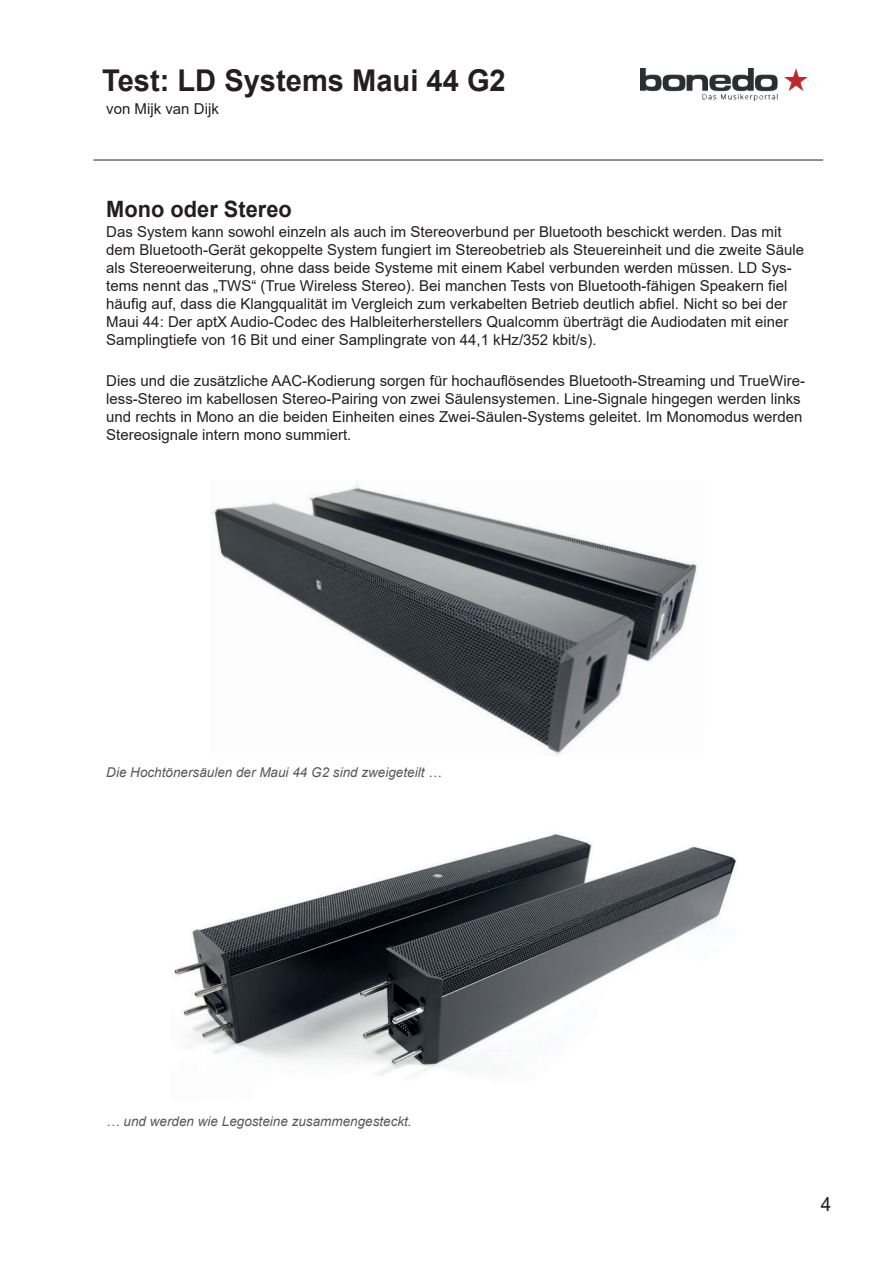
<style>
.page{position:relative;width:893px;height:1263px;background:#fff}
.page>*{position:absolute;margin:0;border:0;box-sizing:border-box;transform-origin:0 0}
.t1{font:700 30px "Arial";color:#231f20}
.t2{font:700 22.5px "Arial";color:#231f20}
.t3{font:19.5px "Arial";color:#231f20}
.t4{font:15px/18px "Arial";color:#231f20}
.t5{font:italic 13.5px "Arial";color:#57585a}
</style>
<div class="page">
<hr style="left:94px;top:160px;width:729px;height:1px;background:#231f20">
<img style="left:640px;top:68px;width:168px;height:33px">
<img style="left:212px;top:484px;width:485px;height:272px">
<img style="left:173px;top:833px;width:563px;height:242px">
<h1 class="t1" style="left:102px;top:59px;width:405px">Test: LD Systems Maui 44 G2</h1>
<p class="t4" style="left:106px;top:100px;width:114px">von Mijk van Dijk</p>
<h2 class="t2" style="left:106px;top:194px;width:187px">Mono oder Stereo</h2>
<p class="t4" style="left:106px;top:223px;width:699px">Das System kann sowohl einzeln als auch im Stereoverbund per Bluetooth beschickt werden. Das mit dem Bluetooth-Gerät gekoppelte System fungiert im Stereobetrieb als Steuereinheit und die zweite Säule als Stereoerweiterung, ohne dass beide Systeme mit einem Kabel verbunden werden müssen. LD Sys&shy;tems nennt das „TWS“ (True Wireless Stereo). Bei manchen Tests von Bluetooth-fähigen Speakern fiel häufig auf, dass die Klangqualität im Vergleich zum verkabelten Betrieb deutlich abfiel. Nicht so bei der Maui 44: Der aptX Audio-Codec des Halbleiterherstellers Qualcomm überträgt die Audiodaten mit einer Samplingtiefe von 16 Bit und einer Samplingrate von 44,1 kHz/352 kbit/s).</p>
<p class="t4" style="left:106px;top:371px;width:700px">Dies und die zusätzliche AAC-Kodierung sorgen für hochauflösendes Bluetooth-Streaming und TrueWire&shy;less-Stereo im kabellosen Stereo-Pairing von zwei Säulensystemen. Line-Signale hingegen werden links und rechts in Mono an die beiden Einheiten eines Zwei-Säulen-Systems geleitet. Im Monomodus werden Stereosignale intern mono summiert.</p>
<p class="t5" style="left:106px;top:763px;width:337px">Die Hochtönersäulen der Maui 44 G2 sind zweigeteilt …</p>
<p class="t5" style="left:106px;top:1112px;width:307px">… und werden wie Legosteine zusammengesteckt.</p>
<h3 class="t3" style="left:821px;top:1191px;width:12px">4</h3>
</div>
